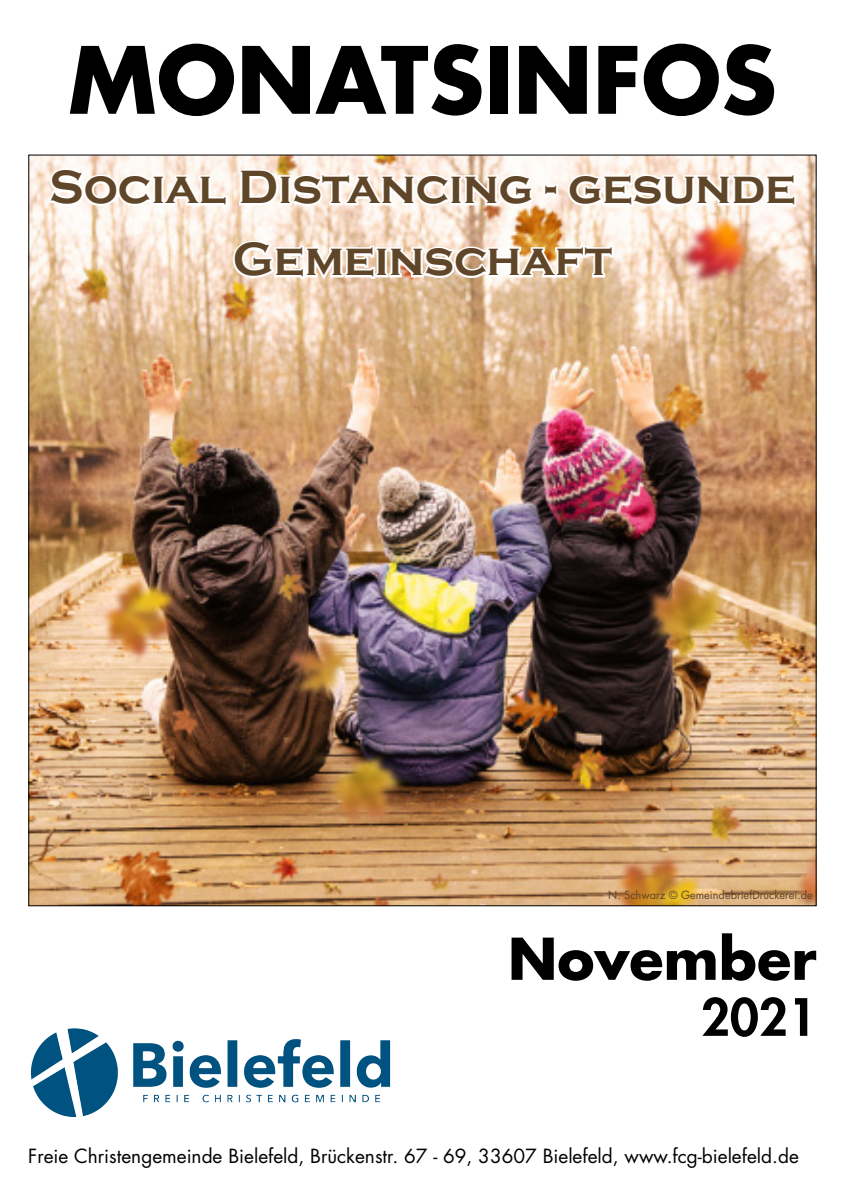
<style>
.page{position:relative;width:845px;height:1191px;background:#fff}
.page>*{position:absolute;margin:0;border:0;box-sizing:border-box;transform-origin:0 0}
.t1{font:700 90px "Futura Std";color:#000}
.t2{font:700 56px "Futura Std";color:#000}
.t3{font:800 50px "Futura Std";color:#000}
.t4{font:700 48px/72px "Copperplate Gothic";color:#604628;text-align:center}
.t5{font:19px "Futura Std";color:#000}
.t6{font:11px "Futura Std";color:#604628}
</style>
<div class="page">
<img style="left:30px;top:156px;width:784px;height:748px">
<img style="left:30px;top:1028px;width:361px;height:89px">
<svg style="left:46px;top:166px;width:184px;height:44px"></svg>
<svg style="left:236px;top:167px;width:563px;height:43px"></svg>
<svg style="left:231px;top:238px;width:385px;height:45px"></svg>
<p class="t1" style="left:68px;top:20px;width:710px">MONATSINFOS</p>
<p class="t4" style="left:49px;top:152px;width:748px">Social Distancing - gesunde<br>Gemeinschaft</p>
<p class="t6" style="left:608px;top:888px;width:206px">N. Schwarz © GemeindebriefDruckerei.de</p>
<p class="t2" style="left:508px;top:921px;width:310px">November</p>
<p class="t3" style="left:701px;top:985px;width:117px">2021</p>
<p class="t5" style="left:28px;top:1143px;width:772px">Freie Christengemeinde Bielefeld, Brückenstr. 67 - 69, 33607 Bielefeld, www.fcg-bielefeld.de</p>
</div>
